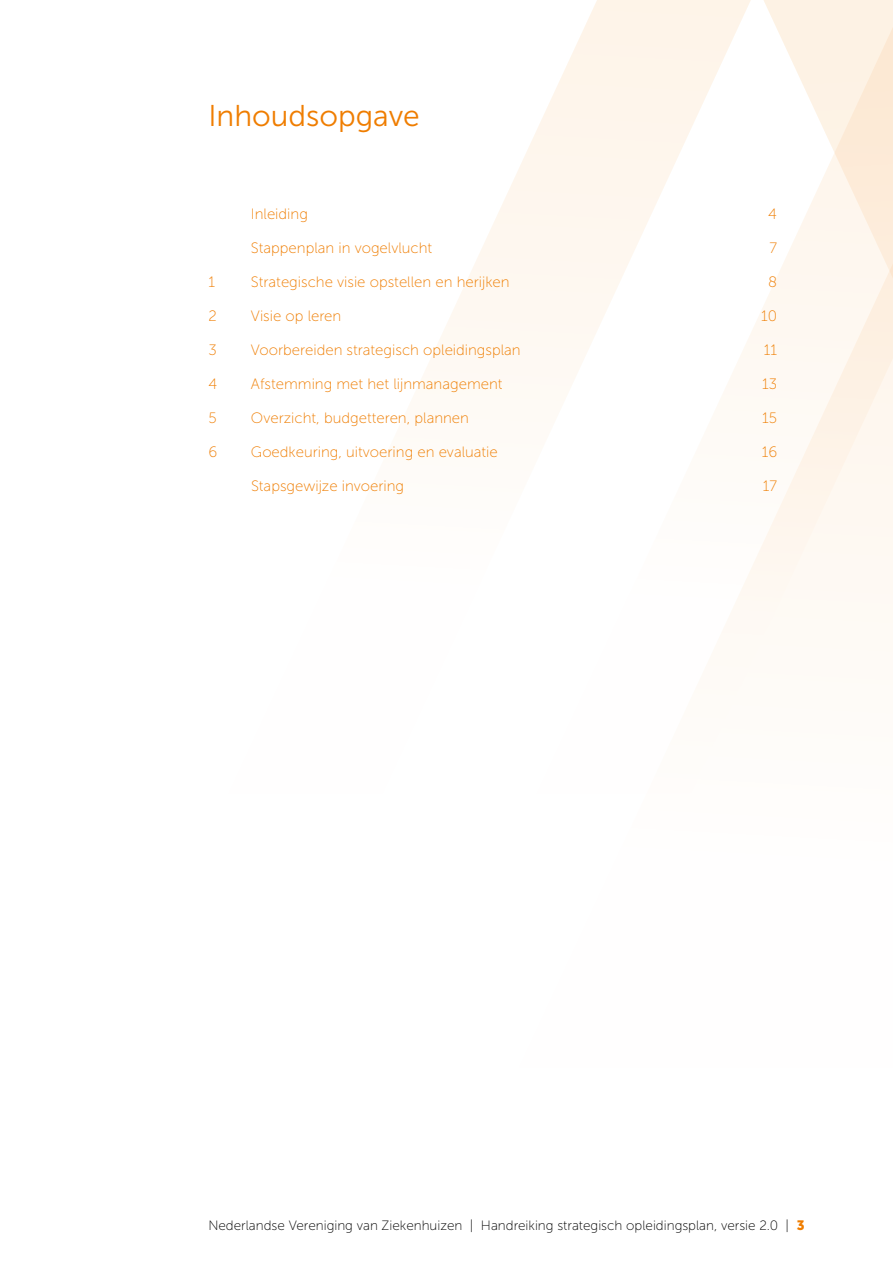
<style>
.page{position:relative;width:893px;height:1263px;background:#fff}
.page>*{position:absolute;margin:0;border:0;box-sizing:border-box;transform-origin:0 0}
.t1{font:30px "Museo Sans 300";color:#ef7d00}
.t2{font:15px "Museo Sans 100";color:#ef7d00}
.t3{font:13.5px "Museo Sans 100";color:#000}
.s1{font-family:"Museo Sans 900";color:#ef7d00}
</style>
<div class="page">
<svg style="left:415px;top:169px;width:104px;height:229px"></svg>
<svg style="left:519px;top:0;width:238px;height:635px"></svg>
<svg style="left:757px;top:0;width:136px;height:635px"></svg>
<h1 class="t1" style="left:208px;top:100px;width:213px">Inhoudsopgave</h1>
<p class="t2" style="left:251px;top:206px;width:59px">Inleiding</p>
<p class="t2" style="left:768px;top:206px;width:10px">4</p>
<p class="t2" style="left:251px;top:240px;width:183px">Stappenplan in vogelvlucht</p>
<p class="t2" style="left:769px;top:240px;width:9px">7</p>
<p class="t2" style="left:208px;top:274px;width:8px">1</p>
<p class="t2" style="left:251px;top:274px;width:260px">Strategische visie opstellen en herijken</p>
<p class="t2" style="left:768px;top:274px;width:11px">8</p>
<p class="t2" style="left:208px;top:308px;width:10px">2</p>
<p class="t2" style="left:251px;top:308px;width:92px">Visie op leren</p>
<p class="t2" style="left:761px;top:308px;width:17px">10</p>
<p class="t2" style="left:208px;top:342px;width:10px">3</p>
<p class="t2" style="left:251px;top:342px;width:271px">Voorbereiden strategisch opleidingsplan</p>
<p class="t2" style="left:764px;top:342px;width:15px">11</p>
<p class="t2" style="left:208px;top:376px;width:10px">4</p>
<p class="t2" style="left:251px;top:376px;width:253px">Afstemming met het lijnmanagement</p>
<p class="t2" style="left:762px;top:376px;width:16px">13</p>
<p class="t2" style="left:208px;top:410px;width:10px">5</p>
<p class="t2" style="left:251px;top:410px;width:220px">Overzicht, budgetteren, plannen</p>
<p class="t2" style="left:762px;top:410px;width:16px">15</p>
<p class="t2" style="left:208px;top:444px;width:10px">6</p>
<p class="t2" style="left:251px;top:444px;width:248px">Goedkeuring, uitvoering en evaluatie</p>
<p class="t2" style="left:762px;top:444px;width:17px">16</p>
<p class="t2" style="left:251px;top:478px;width:155px">Stapsgewijze invoering</p>
<p class="t2" style="left:763px;top:478px;width:16px">17</p>
<p class="t3" style="left:208px;top:1218px;width:598px">Nederlandse Vereniging van Ziekenhuizen | Handreiking strategisch opleidingsplan, versie 2.0 | <span class="s1">3</span></p>
</div>
